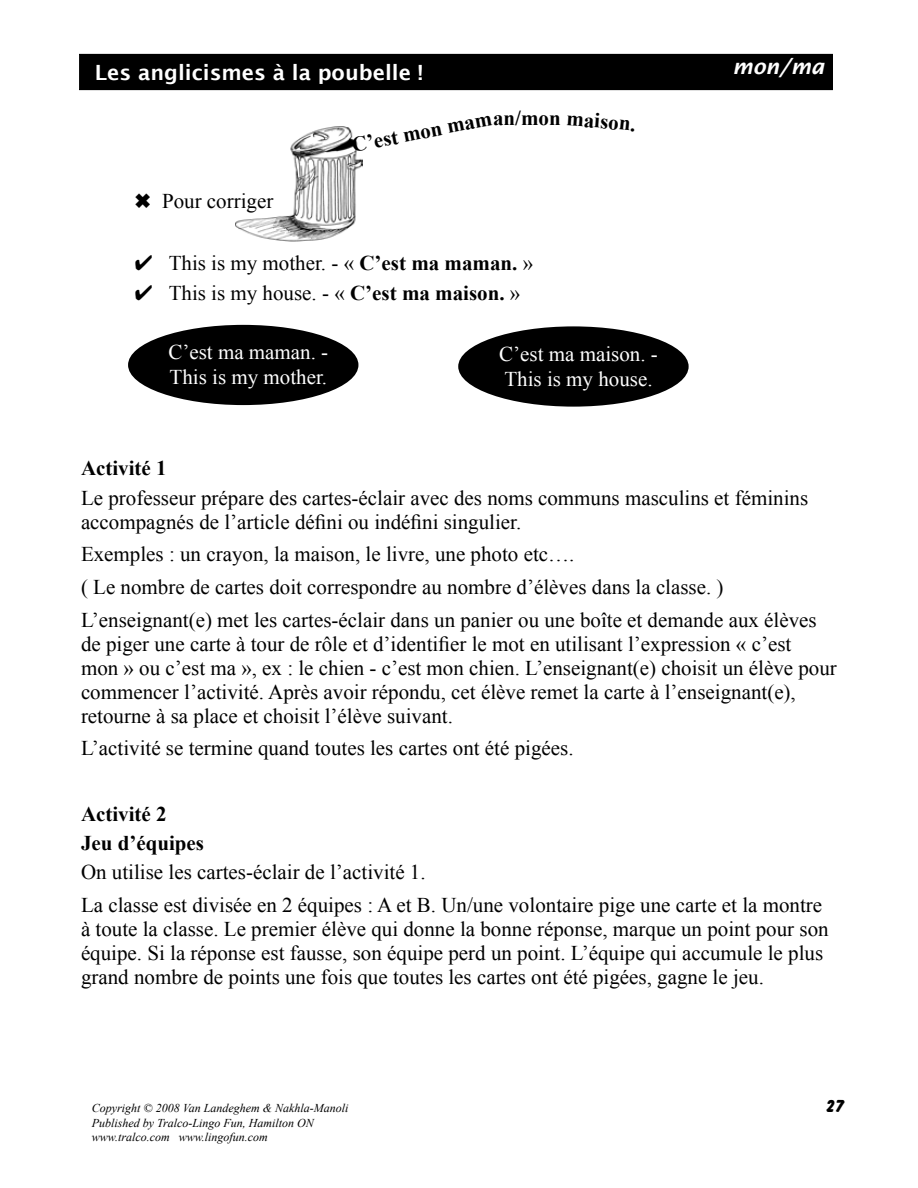
<style>
.page{position:relative;width:918px;height:1188px;background:#fff}
.page>*{position:absolute;margin:0;border:0;box-sizing:border-box;transform-origin:0 0}
.t1{font:21px/24px "Times New Roman";color:#000}
.t2{font:21px/25.2px "Times New Roman";color:#fff}
.t3{font:700 21px/29.4px "Times New Roman";color:#000}
.t4{font:600 21px "Lucida Sans";color:#fff}
.t5{font:italic 600 21px "Lucida Sans";color:#fff}
.t6{font:18px "Balloon";color:#000}
.t7{font:italic 12px/14.4px "Times New Roman";color:#000}
.s1{font-weight:700}
</style>
<div class="page">
<div style="left:80px;top:54px;width:752px;height:36px;background:#000"></div>
<img style="left:236px;top:126px;width:127px;height:116px">
<div style="left:128px;top:325px;width:230px;height:80px;background:#000;border-radius:50%"></div>
<svg style="left:165px;top:391px;width:165px;height:8px"></svg>
<div style="left:458px;top:326px;width:231px;height:81px;background:#000;border-radius:50%"></div>
<svg style="left:352px;top:136px;width:11px;height:17px"></svg>
<p class="t4" style="left:95px;top:60px;width:329px">Les anglicismes à la poubelle !</p>
<p class="t3" style="left:364px;top:127px;width:111px;rotate:-11deg">’est mon ma</p>
<p class="t1" style="left:162px;top:189px;width:113px">Pour corriger</p>
<p class="t3" style="left:493px;top:103px;width:69px">an/mon</p>
<p class="t1" style="left:135px;top:250px;width:400px">✔ This is my mother. - « <span class="s1">C’est ma maman.</span> »</p>
<p class="t1" style="left:135px;top:281px;width:387px">✔ This is my house. - « <span class="s1">C’est ma maison.</span> »</p>
<p class="t2" style="left:168px;top:339px;width:161px">C’est ma maman. -<br>This is my mother.</p>
<p class="t2" style="left:499px;top:341px;width:160px">C’est ma maison. -<br>This is my house.</p>
<p class="t5" style="left:732px;top:55px;width:94px">mon/ma</p>
<p class="t3" style="left:81px;top:453px;width:87px">Activité 1</p>
<p class="t1" style="left:81px;top:485px;width:729px">Le professeur prépare des cartes-éclair avec des noms communs masculins et féminins accompagnés de l’article défini ou indéfini singulier.</p>
<p class="t1" style="left:81px;top:538px;width:737px;line-height:32.7px">Exemples : un crayon, la maison, le livre, une photo etc….<br>( Le nombre de cartes doit correspondre au nombre d’élèves dans la classe. )<br>L’enseignant(e) met les cartes-éclair dans un panier ou une boîte et demande aux élèves</p>
<p class="t1" style="left:81px;top:631px;width:757px">de piger une carte à tour de rôle et d’identifier le mot en utilisant l’expression « c’est<br>mon » ou c’est ma », ex : le chien - c’est mon chien. L’enseignant(e) choisit un élève pour commencer l’activité. Après avoir répondu, cet élève remet la carte à l’enseignant(e), retourne à sa place et choisit l’élève suivant.</p>
<p class="t1" style="left:81px;top:736px;width:494px">L’activité se termine quand toutes les cartes ont été pigées.</p>
<p class="t3" style="left:81px;top:798px;width:125px">Activité 2<br>Jeu d’équipes</p>
<p class="t1" style="left:81px;top:856px;width:743px;line-height:32.7px">On utilise les cartes-éclair de l’activité 1.<br>La classe est divisée en 2 équipes : A et B. Un/une volontaire pige une carte et la montre</p>
<p class="t1" style="left:81px;top:917px;width:749px">à toute la classe. Le premier élève qui donne la bonne réponse, marque un point pour son équipe. Si la réponse est fausse, son équipe perd un point. L’équipe qui accumule le plus grand nombre de points une fois que toutes les cartes ont été pigées, gagne le jeu.</p>
<p class="t7" style="left:92px;top:1101px;width:258px">Copyright © 2008 Van Landeghem &amp; Nakhla-Manoli<br>Published by Tralco-Lingo Fun, Hamilton ON www.tralco.com www.lingofun.com</p>
<p class="t6" style="left:826px;top:1096px;width:20px">27</p>
</div>
